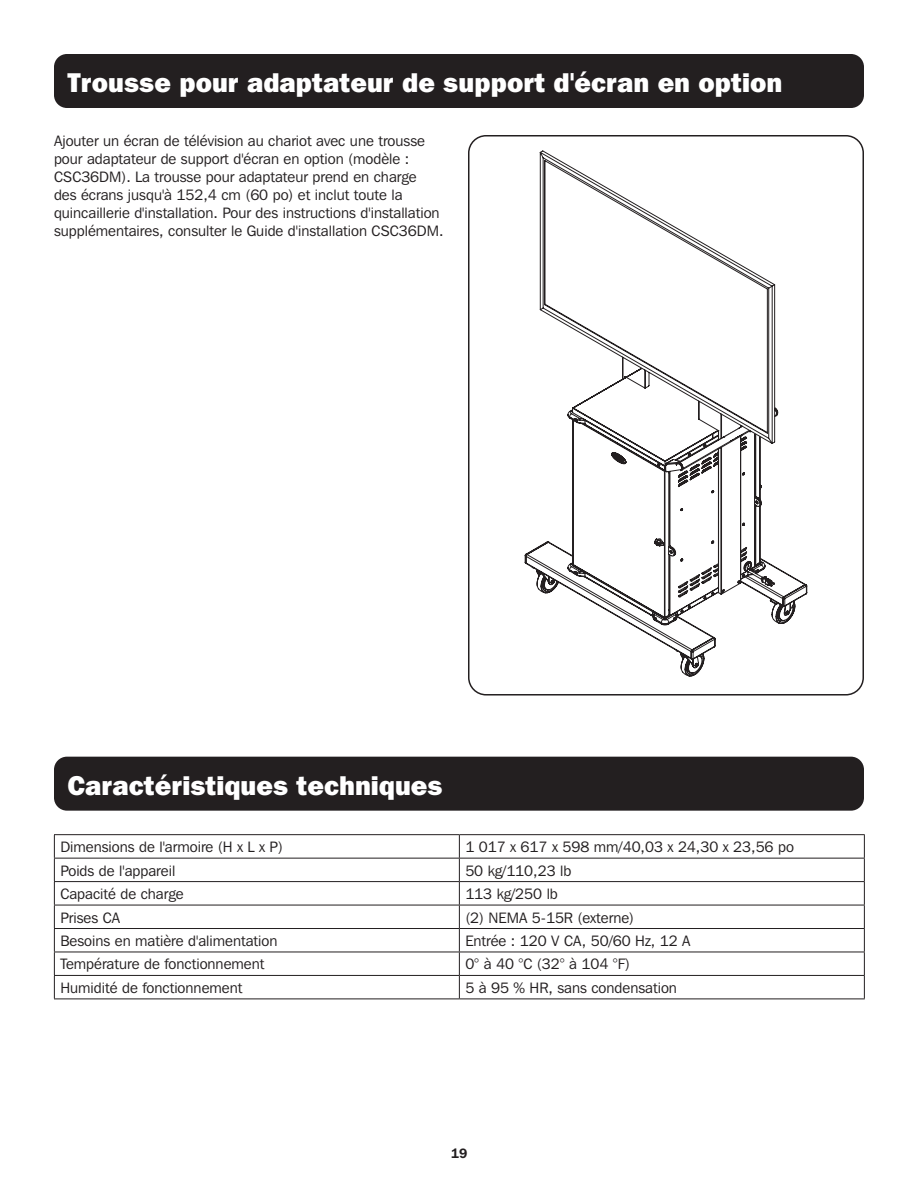
<style>
.page{position:relative;width:918px;height:1188px;background:#fff}
.page>*{position:absolute;margin:0;border:0;box-sizing:border-box;transform-origin:0 0}
.t1{font:800 27px "Franklin Gothic IT Cby BT";color:#fff}
.t2{font:15px/18px "Franklin Gothic IT Cby BT";color:#231f20}
.t3{font:600 13.5px "Franklin Gothic IT Cby BT";color:#231f20}
</style>
<div class="page">
<div style="left:54px;top:54px;width:810px;height:54px;background:#231f20;border-radius:13px"></div>
<div style="left:54px;top:757px;width:810px;height:54px;background:#231f20;border-radius:13px"></div>
<svg style="left:524px;top:150px;width:284px;height:527px"></svg>
<div style="left:468px;top:135px;width:396px;height:561px;border:2px solid #231f20;border-radius:17px"></div>
<hr style="left:54px;top:834px;width:405px;height:1px;background:#231f20">
<hr style="left:459px;top:834px;width:406px;height:1px;background:#231f20">
<hr style="left:54px;top:858px;width:405px;height:1px;background:#231f20">
<hr style="left:459px;top:858px;width:406px;height:1px;background:#231f20">
<hr style="left:54px;top:881px;width:405px;height:1px;background:#231f20">
<hr style="left:459px;top:881px;width:406px;height:1px;background:#231f20">
<hr style="left:54px;top:905px;width:405px;height:1px;background:#231f20">
<hr style="left:459px;top:905px;width:406px;height:1px;background:#231f20">
<hr style="left:54px;top:928px;width:405px;height:1px;background:#231f20">
<hr style="left:459px;top:928px;width:406px;height:1px;background:#231f20">
<hr style="left:54px;top:952px;width:405px;height:1px;background:#231f20">
<hr style="left:459px;top:952px;width:406px;height:1px;background:#231f20">
<hr style="left:54px;top:975px;width:405px;height:1px;background:#231f20">
<svg style="left:54px;top:835px;width:1px;height:164px"></svg>
<hr style="left:459px;top:975px;width:406px;height:1px;background:#231f20">
<svg style="left:459px;top:835px;width:1px;height:164px"></svg>
<svg style="left:864px;top:835px;width:1px;height:164px"></svg>
<hr style="left:54px;top:999px;width:405px;height:1px;background:#231f20">
<hr style="left:459px;top:999px;width:406px;height:1px;background:#231f20">
<p class="t1" style="left:68px;top:65px;width:716px">Trousse pour adaptateur de support d'écran en option</p>
<p class="t2" style="left:54px;top:132px;width:391px">Ajouter un écran de télévision au chariot avec une trousse pour adaptateur de support d'écran en option (modèle :<br>CSC36DM). La trousse pour adaptateur prend en charge<br>des écrans jusqu'à 152,4 cm (60 po) et inclut toute la quincaillerie d'installation. Pour des instructions d'installation supplémentaires, consulter le Guide d'installation CSC36DM.</p>
<p class="t1" style="left:68px;top:768px;width:377px">Caractéristiques techniques</p>
<p class="t2" style="left:60px;top:838px;width:224px">Dimensions de l'armoire (H x L x P)</p>
<p class="t2" style="left:465px;top:838px;width:330px">1 017 x 617 x 598 mm/40,03 x 24,30 x 23,56 po</p>
<p class="t2" style="left:60px;top:861px;width:117px">Poids de l'appareil</p>
<p class="t2" style="left:465px;top:861px;width:107px">50 kg/110,23 lb</p>
<p class="t2" style="left:60px;top:885px;width:125px">Capacité de charge</p>
<p class="t2" style="left:465px;top:885px;width:94px">113 kg/250 lb</p>
<p class="t2" style="left:60px;top:908px;width:61px">Prises CA</p>
<p class="t2" style="left:465px;top:908px;width:170px">(2) NEMA 5-15R (externe)</p>
<p class="t2" style="left:60px;top:932px;width:219px">Besoins en matière d'alimentation</p>
<p class="t2" style="left:465px;top:932px;width:227px">Entrée : 120 V CA, 50/60 Hz, 12 A</p>
<p class="t2" style="left:60px;top:955px;width:206px">Température de fonctionnement</p>
<p class="t2" style="left:465px;top:955px;width:166px">0° à 40 °C (32° à 104 °F)</p>
<p class="t2" style="left:60px;top:978px;width:184px">Humidité de fonctionnement</p>
<p class="t2" style="left:465px;top:978px;width:213px">5 à 95 % HR, sans condensation</p>
<p class="t3" style="left:451px;top:1145px;width:18px">19</p>
</div>
